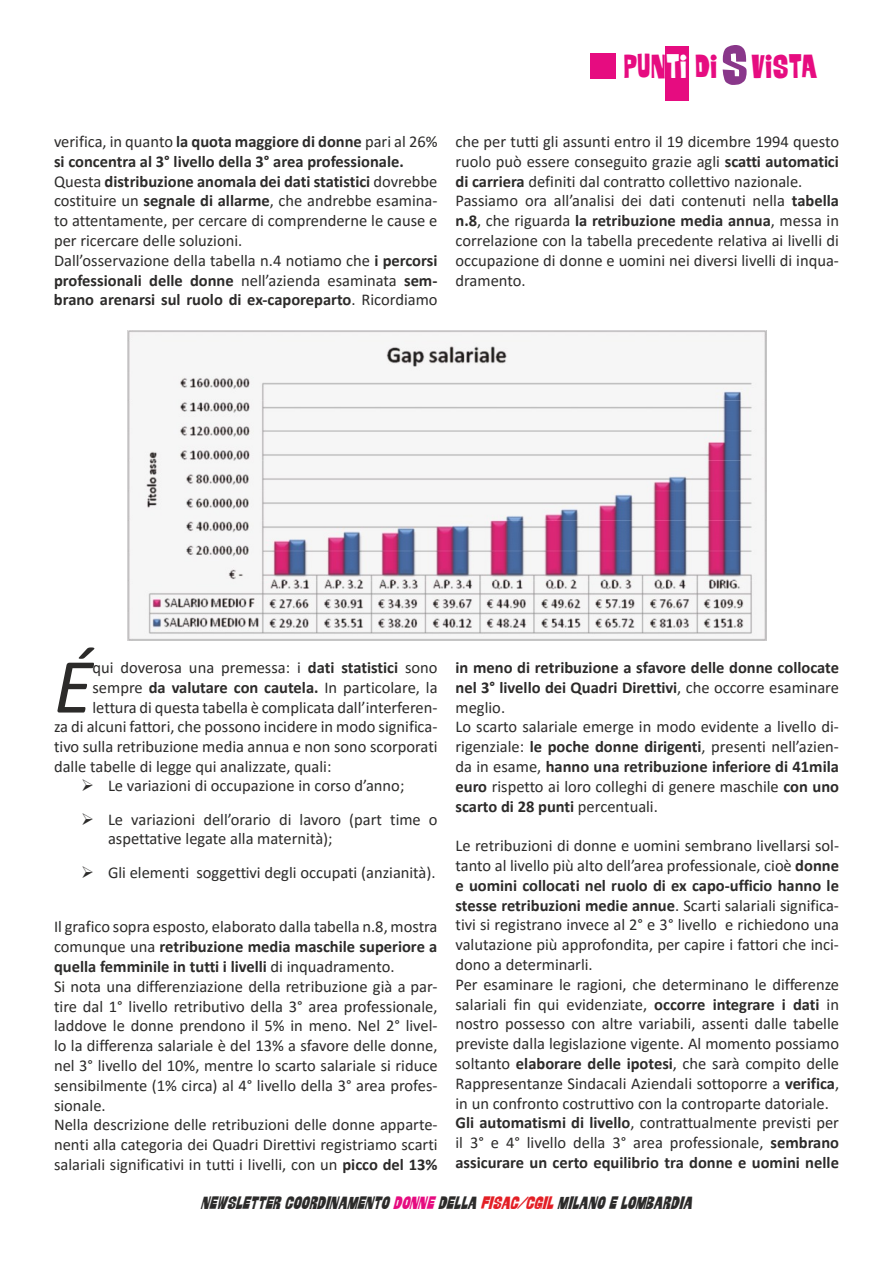
<style>
.page{position:relative;width:893px;height:1263px;background:#fff}
.page>*{position:absolute;margin:0;border:0;box-sizing:border-box;transform-origin:0 0}
.t1{font:italic 78.9px "Calibri";color:#2c2b2a}
.t2{font:30.6px "GORG";letter-spacing:-.005em;color:#e60c80}
.t3{font:16.5px/19.8px "Calibri";color:#2c2b2a}
.t4{font:italic 16.5px "GORG";color:#2c2b2a}
.s1{color:#fefefe}
.s2{font-size:51px;color:#89378a}
.s3{font-weight:700}
.s4{color:#e60c80}
.s5{color:#e31f25}
</style>
<div class="page">
<img style="left:127px;top:330px;width:639px;height:310px">
<div style="left:590px;top:53px;width:26px;height:26px;background:#e60c80"></div>
<div style="left:665px;top:47px;width:23px;height:54px;background:#e60c80"></div>
<h2 class="t2" style="left:624px;top:52px;width:196px">PUN<span class="s1">TI</span> DI<span class="s2">S</span>VISTA</h2>
<p class="t3" style="left:54px;top:133px;width:385px">verifica, in quanto <span class="s3">la quota maggiore di donne</span> pari al 26% <span class="s3">si concentra al 3° livello della 3° area professionale.<br></span>Questa <span class="s3">distribuzione anomala dei dati statistici</span> dovrebbe costituire un <span class="s3">segnale di allarme</span>, che andrebbe esamina&shy;to attentamente, per cercare di comprenderne le cause e per ricercare delle soluzioni.<br>Dall’osservazione della tabella n.4 notiamo che <span class="s3">i percorsi professionali delle donne</span> nell’azienda esaminata <span class="s3">sem&shy;brano arenarsi sul ruolo di ex-caporeparto</span>. Ricordiamo</p>
<p class="t3" style="left:455px;top:133px;width:385px">che per tutti gli assunti entro il 19 dicembre 1994 questo ruolo può essere conseguito grazie agli <span class="s3">scatti automatici di carriera</span> definiti dal contratto collettivo nazionale.<br>Passiamo ora all’analisi dei dati contenuti nella <span class="s3">tabella n.8</span>, che riguarda <span class="s3">la retribuzione media annua</span>, messa in correlazione con la tabella precedente relativa ai livelli di occupazione di donne e uomini nei diversi livelli di inqua&shy;dramento.</p>
<h1 class="t1" style="left:54px;top:653px;width:40px">É</h1>
<p class="t3" style="left:92px;top:659px;width:347px">qui doverosa una premessa: i <span class="s3">dati statistici</span> sono</p>
<p class="t3" style="left:93px;top:679px;width:347px">sempre <span class="s3">da valutare con cautela.</span> In particolare, la</p>
<p class="t3" style="left:93px;top:698px;width:347px">lettura di questa tabella è complicata dall’interferen-</p>
<p class="t3" style="left:54px;top:718px;width:385px">za di alcuni fattori, che possono incidere in modo significa-</p>
<p class="t3" style="left:54px;top:738px;width:385px">tivo sulla retribuzione media annua e non sono scorporati</p>
<p class="t3" style="left:54px;top:758px;width:279px">dalle tabelle di legge qui analizzate, quali:</p>
<p class="t3" style="left:108px;top:777px;width:298px">Le variazioni di occupazione in corso d’anno;</p>
<p class="t3" style="left:108px;top:811px;width:331px;line-height:18.9px">Le variazioni dell’orario di lavoro (part time o aspettative legate alla maternità);</p>
<p class="t3" style="left:108px;top:864px;width:329px">Gli elementi soggettivi degli occupati (anzianità).</p>
<p class="t3" style="left:54px;top:918px;width:385px">Il grafico sopra esposto, elaborato dalla tabella n.8, mostra comunque una <span class="s3">retribuzione media maschile superiore a quella femminile in tutti i livelli</span> di inquadramento.<br>Si nota una differenziazione della retribuzione già a par&shy;tire dal 1° livello retributivo della 3° area professionale, laddove le donne prendono il 5% in meno. Nel 2° livel&shy;lo la differenza salariale è del 13% a sfavore delle donne, nel 3° livello del 10%, mentre lo scarto salariale si riduce sensibilmente (1% circa) al 4° livello della 3° area profes&shy;sionale.<br>Nella descrizione delle retribuzioni delle donne apparte&shy;nenti alla categoria dei Quadri Direttivi registriamo scarti salariali significativi in tutti i livelli, con un <span class="s3">picco del 13%</span></p>
<p class="t3" style="left:455px;top:659px;width:385px"><span class="s3">in meno di retribuzione a sfavore delle donne collocate nel 3° livello dei Quadri Direttivi</span>, che occorre esaminare meglio.<br>Lo scarto salariale emerge in modo evidente a livello di&shy;rigenziale: <span class="s3">le poche donne dirigenti</span>, presenti nell’azien&shy;da in esame, <span class="s3">hanno una retribuzione inferiore di 41mila euro</span> rispetto ai loro colleghi di genere maschile <span class="s3">con uno scarto di 28 punti</span> percentuali.</p>
<p class="t3" style="left:455px;top:837px;width:385px">Le retribuzioni di donne e uomini sembrano livellarsi sol&shy;tanto al livello più alto dell’area professionale, cioè <span class="s3">donne e uomini collocati nel ruolo di ex capo-ufficio hanno le stesse retribuzioni medie annue</span>. Scarti salariali significa&shy;tivi si registrano invece al 2° e 3° livello e richiedono una valutazione più approfondita, per capire i fattori che inci&shy;dono a determinarli.<br>Per esaminare le ragioni, che determinano le differenze salariali fin qui evidenziate, <span class="s3">occorre integrare i dati</span> in nostro possesso con altre variabili, assenti dalle tabelle previste dalla legislazione vigente. Al momento possiamo soltanto <span class="s3">elaborare delle ipotesi</span>, che sarà compito delle Rappresentanze Sindacali Aziendali sottoporre a <span class="s3">verifica</span>, in un confronto costruttivo con la controparte datoriale.<br><span class="s3">Gli automatismi di livello</span>, contrattualmente previsti per il 3° e 4° livello della 3° area professionale, <span class="s3">sembrano assicurare un certo equilibrio tra donne e uomini nelle</span></p>
<p class="t4" style="left:201px;top:1195px;width:497px">NEWSLETTER COORDINAMENTO <span class="s4">DONNE</span> DELLA <span class="s5">FISAC/CGIL</span> MILANO E LOMBARDIA</p>
</div>
